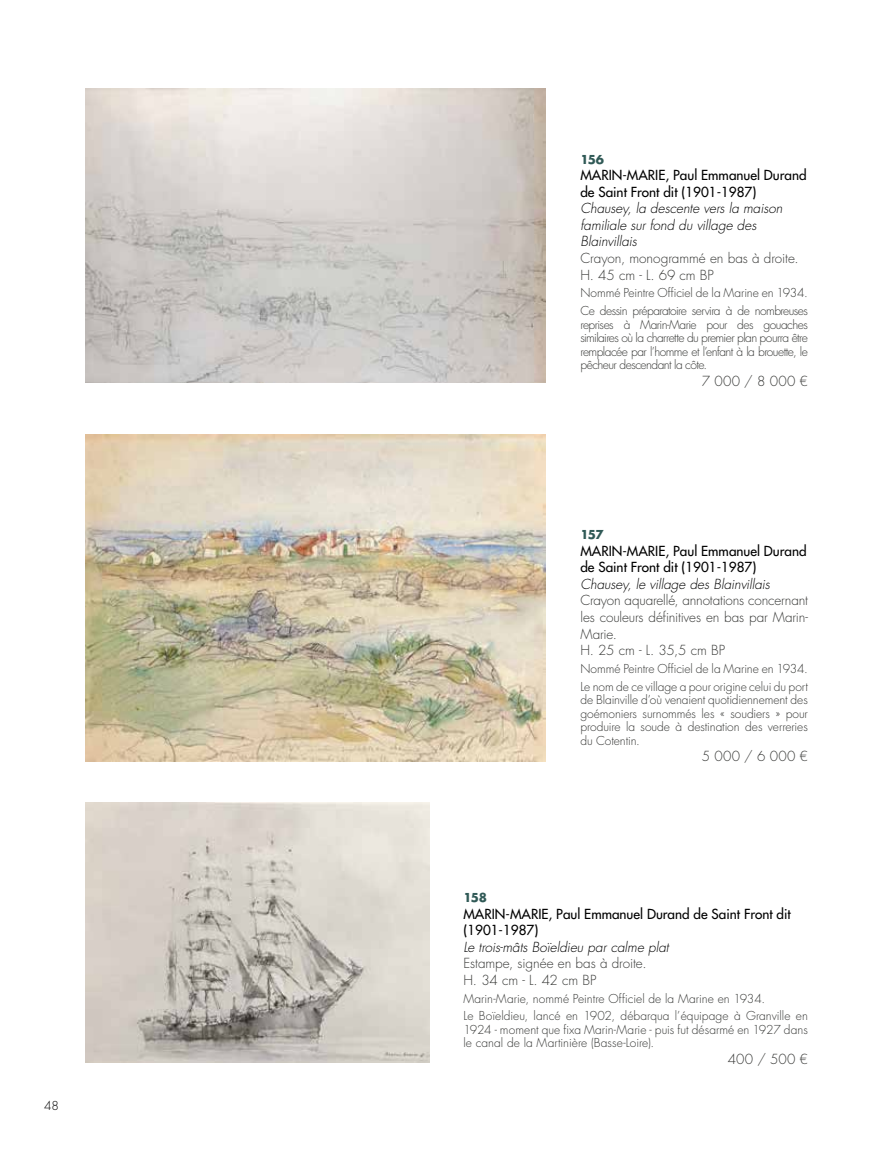
<style>
.page{position:relative;width:893px;height:1149px;background:#fff}
.page>*{position:absolute;margin:0;border:0;box-sizing:border-box;transform-origin:0 0}
.t1{font:300 13.5px/16.5px "Futura Std";letter-spacing:-.005em;color:#383937}
.t2{font:500 13.5px/16.5px "Futura Std";color:#000}
.t3{font:italic 300 13.5px/16.5px "Futura Std";letter-spacing:-.005em;color:#000}
.t4{font:300 12px/13.5px "Futura Std";letter-spacing:-.01em;color:#383937}
.t5{font:300 12px/17.7px "Futura Std";letter-spacing:-.04em;color:#383937}
.t6{font:700 12px "Futura Std";letter-spacing:-.06em;color:#315a57}
.t7{font:300 12px "Futura Std";color:#000}
</style>
<div class="page">
<img style="left:85px;top:434px;width:460px;height:326px">
<img style="left:85px;top:802px;width:344px;height:260px">
<img style="left:85px;top:88px;width:460px;height:294px">
<p class="t7" style="left:44px;top:1097px;width:16px">48</p>
<p class="t6" style="left:580px;top:151px;width:25px">156</p>
<p class="t2" style="left:580px;top:167px;width:228px">MARIN-MARIE, Paul Emmanuel Durand de Saint Front dit (1901-1987)</p>
<p class="t3" style="left:580px;top:201px;width:203px">Chausey, la descente vers la maison familiale sur fond du village des<br>Blainvillais</p>
<p class="t1" style="left:580px;top:250px;width:220px">Crayon, monogrammé en bas à droite.<br>H. 45 cm - L. 69 cm BP</p>
<p class="t5" style="left:580px;top:284px;width:229px">Nommé Peintre Officiel de la Marine en 1934.<br>Ce dessin préparatoire servira à de nombreuses</p>
<p class="t4" style="left:580px;top:318px;width:229px;text-align:justify">reprises à Marin-Marie pour des gouaches similaires où la charrette du premier plan pourra être remplacée par l’homme et l’enfant à la brouette, le pêcheur descendant la côte.</p>
<p class="t1" style="left:702px;top:373px;width:108px">7 000 / 8 000 €</p>
<p class="t6" style="left:580px;top:527px;width:25px">157</p>
<p class="t2" style="left:580px;top:542px;width:228px">MARIN-MARIE, Paul Emmanuel Durand de Saint Front dit (1901-1987)</p>
<p class="t3" style="left:580px;top:576px;width:191px">Chausey, le village des Blainvillais</p>
<p class="t1" style="left:580px;top:592px;width:229px">Crayon aquarellé, annotations concernant les couleurs définitives en bas par Marin-<br>Marie.<br>H. 25 cm - L. 35,5 cm BP</p>
<p class="t4" style="left:580px;top:659px;width:229px;line-height:17.7px">Nommé Peintre Officiel de la Marine en 1934.<br>Le nom de ce village a pour origine celui du port</p>
<p class="t4" style="left:580px;top:693px;width:229px;text-align:justify">de Blainville d’où venaient quotidiennement des goémoniers surnommés les « soudiers » pour produire la soude à destination des verreries du Cotentin.</p>
<p class="t1" style="left:702px;top:748px;width:108px">5 000 / 6 000 €</p>
<p class="t6" style="left:463px;top:889px;width:25px">158</p>
<p class="t2" style="left:463px;top:905px;width:329px">MARIN-MARIE, Paul Emmanuel Durand de Saint Front dit (1901-1987)</p>
<p class="t3" style="left:463px;top:938px;width:207px">Le trois-mâts Boïeldieu par calme plat</p>
<p class="t1" style="left:463px;top:955px;width:184px">Estampe, signée en bas à droite.<br>H. 34 cm - L. 42 cm BP</p>
<p class="t4" style="left:463px;top:989px;width:346px;line-height:17.7px">Marin-Marie, nommé Peintre Officiel de la Marine en 1934.<br>Le Boïeldieu, lancé en 1902, débarqua l’équipage à Granville en</p>
<p class="t4" style="left:463px;top:1022px;width:346px">1924 - moment que fixa Marin-Marie - puis fut désarmé en 1927 dans le canal de la Martinière (Basse-Loire).</p>
<p class="t1" style="left:728px;top:1050px;width:82px">400 / 500 €</p>
</div>
